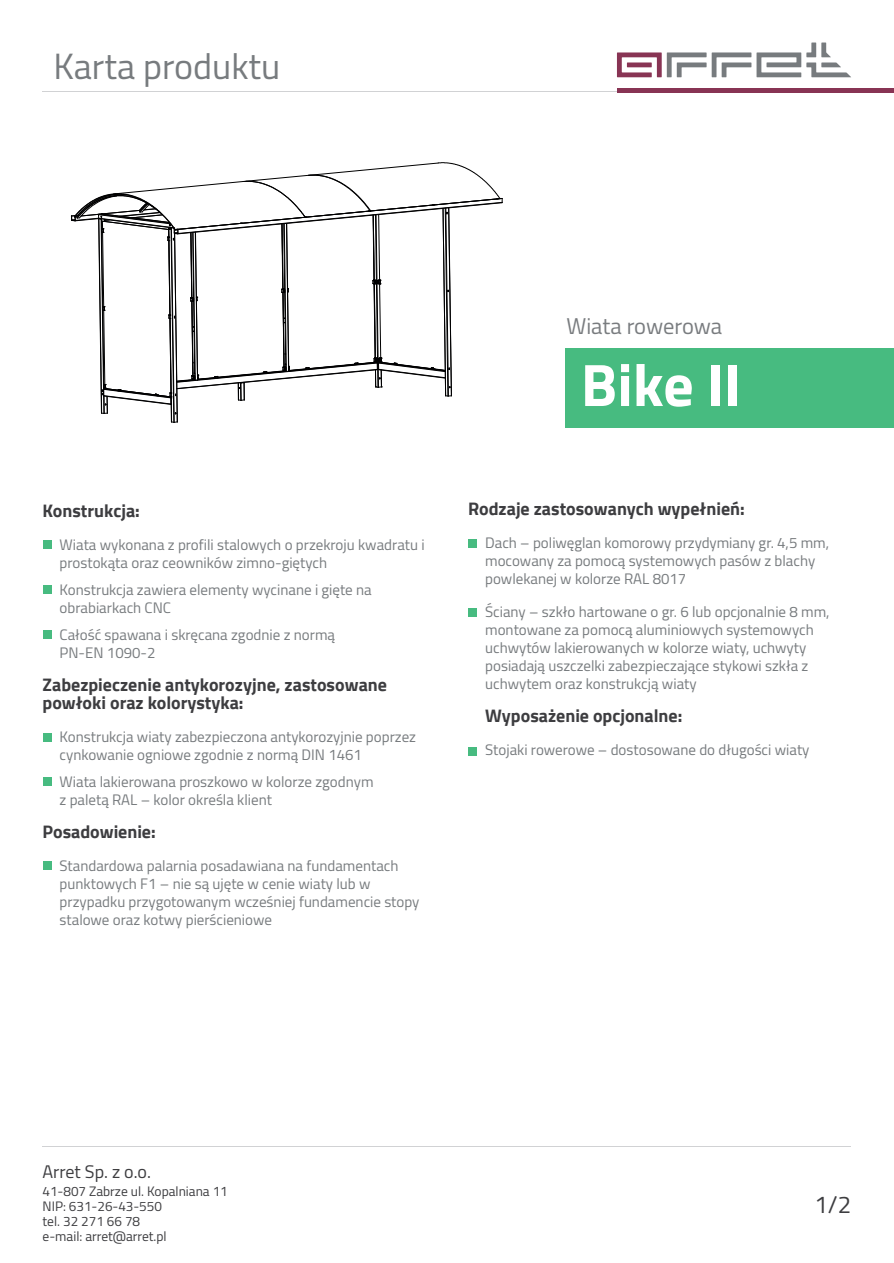
<style>
.page{position:relative;width:894px;height:1263px;background:#fff}
.page>*{position:absolute;margin:0;border:0;box-sizing:border-box;transform-origin:0 0}
.t1{font:700 60px "Cairo";color:#fff}
.t2{font:36px "Cairo";color:#777b7e}
.t3{font:24px "Cairo";color:#3d3d40}
.t4{font:22.5px "Cairo";letter-spacing:-.005em;color:#797c7f}
.t5{font:700 18px/18px "Cairo";color:#3d3d40}
.t6{font:18px "Cairo";color:#3d3d40}
.t7{font:15px/18px "Cairo";color:#777b7e}
.t8{font:13.5px/15px "Cairo";color:#3d3d40}
</style>
<div class="page">
<svg style="left:617px;top:43px;width:233px;height:34px"></svg>
<hr style="left:43px;top:91px;width:807px;height:1px;background:#d1d2d4">
<hr style="left:616px;top:88px;width:277px;height:4px;background:#883454">
<div style="left:565px;top:349px;width:328px;height:79px;background:#47bb80"></div>
<hr style="left:43px;top:1146px;width:807px;height:1px;background:#d1d2d4">
<div style="left:43px;top:540px;width:9px;height:9px;background:#47bb80"></div>
<div style="left:43px;top:585px;width:9px;height:9px;background:#47bb80"></div>
<div style="left:43px;top:630px;width:9px;height:9px;background:#47bb80"></div>
<div style="left:43px;top:733px;width:9px;height:8px;background:#47bb80"></div>
<div style="left:43px;top:777px;width:9px;height:9px;background:#47bb80"></div>
<div style="left:43px;top:861px;width:9px;height:9px;background:#47bb80"></div>
<div style="left:468px;top:539px;width:8px;height:9px;background:#47bb80"></div>
<div style="left:468px;top:608px;width:8px;height:9px;background:#47bb80"></div>
<div style="left:468px;top:747px;width:8px;height:8px;background:#47bb80"></div>
<svg style="left:71px;top:163px;width:432px;height:260px"></svg>
<h2 class="t2" style="left:53px;top:46px;width:228px">Karta produktu</h2>
<p class="t5" style="left:43px;top:502px;width:99px">Konstrukcja:</p>
<p class="t7" style="left:60px;top:536px;width:366px">Wiata wykonana z profili stalowych o przekroju kwadratu i prostokąta oraz ceowników zimno-giętych</p>
<p class="t7" style="left:60px;top:581px;width:313px">Konstrukcja zawiera elementy wycinane i gięte na obrabiarkach CNC</p>
<p class="t7" style="left:60px;top:626px;width:277px">Całość spawana i skręcana zgodnie z normą<br>PN-EN 1090-2</p>
<p class="t5" style="left:43px;top:676px;width:346px">Zabezpieczenie antykorozyjne, zastosowane powłoki oraz kolorystyka:</p>
<p class="t7" style="left:60px;top:728px;width:358px">Konstrukcja wiaty zabezpieczona antykorozyjnie poprzez cynkowanie ogniowe zgodnie z normą DIN 1461</p>
<p class="t7" style="left:60px;top:773px;width:315px">Wiata lakierowana proszkowo w kolorze zgodnym z paletą RAL – kolor określa klient</p>
<p class="t5" style="left:43px;top:823px;width:115px">Posadowienie:</p>
<p class="t7" style="left:60px;top:857px;width:361px">Standardowa palarnia posadawiana na fundamentach punktowych F1 – nie są ujęte w cenie wiaty lub w przypadku przygotowanym wcześniej fundamencie stopy stalowe oraz kotwy pierścieniowe</p>
<h3 class="t4" style="left:566px;top:313px;width:157px">Wiata rowerowa</h3>
<h1 class="t1" style="left:580px;top:350px;width:162px">Bike II</h1>
<p class="t5" style="left:468px;top:500px;width:278px">Rodzaje zastosowanych wypełnień:</p>
<p class="t7" style="left:485px;top:534px;width:345px">Dach – poliwęglan komorowy przydymiany gr. 4,5 mm, mocowany za pomocą systemowych pasów z blachy powlekanej w kolorze RAL 8017</p>
<p class="t7" style="left:485px;top:603px;width:346px">Ściany – szkło hartowane o gr. 6 lub opcjonalnie 8 mm, montowane za pomocą aluminiowych systemowych uchwytów lakierowanych w kolorze wiaty, uchwyty posiadają uszczelki zabezpieczające stykowi szkła z uchwytem oraz konstrukcją wiaty</p>
<p class="t5" style="left:485px;top:707px;width:199px">Wyposażenie opcjonalne:</p>
<p class="t7" style="left:485px;top:741px;width:326px">Stojaki rowerowe – dostosowane do długości wiaty</p>
<p class="t6" style="left:43px;top:1161px;width:110px">Arret Sp. z o.o.</p>
<p class="t8" style="left:43px;top:1184px;width:187px">41-807 Zabrze ul. Kopalniana 11<br>NIP: 631-26-43-550<br>tel. 32 271 66 78<br>e-mail: arret@arret.pl</p>
<h3 class="t3" style="left:814px;top:1191px;width:38px">1/2</h3>
</div>
